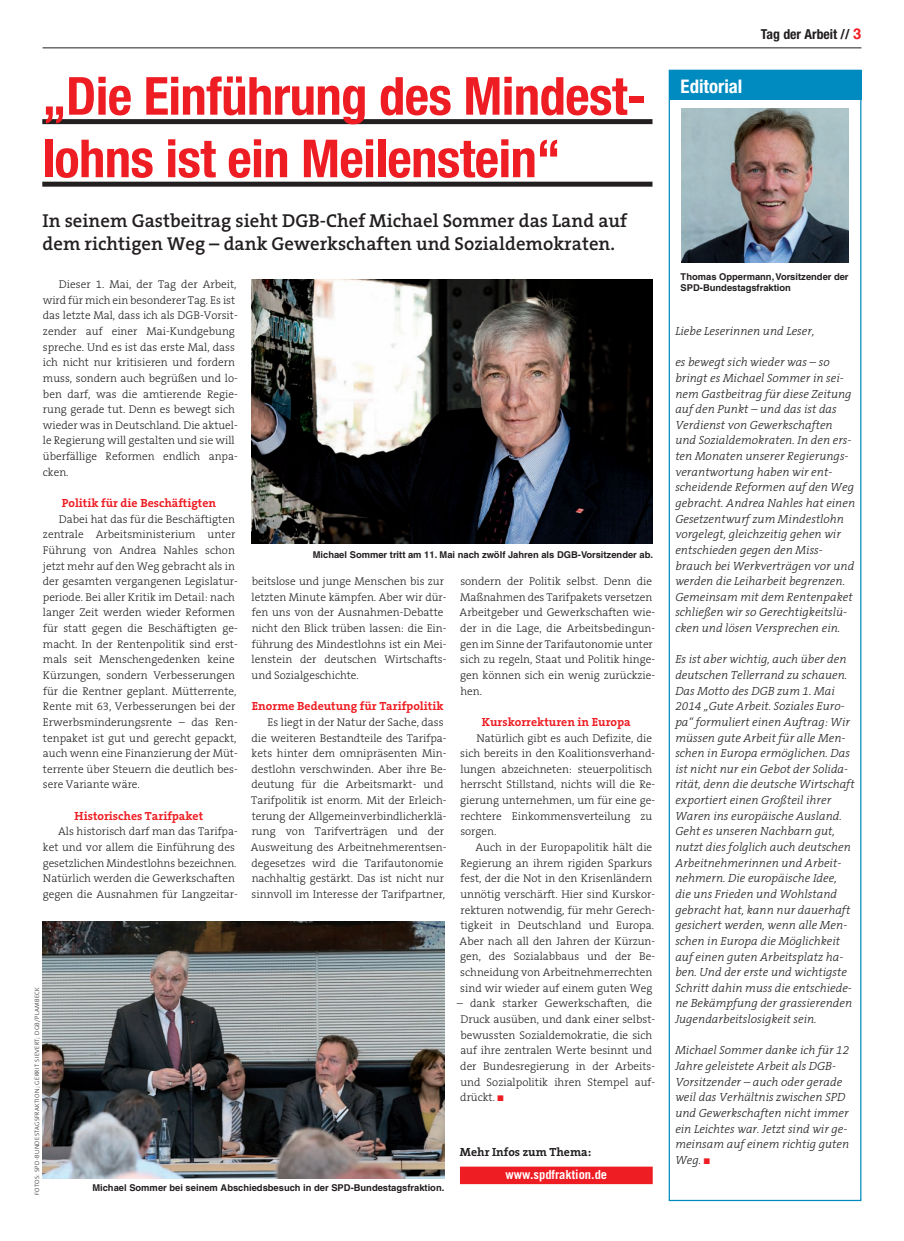
<style>
.page{position:relative;width:904px;height:1241px;background:#fff}
.page>*{position:absolute;margin:0;border:0;box-sizing:border-box;transform-origin:0 0}
.t1{font:700 condensed 52.5px/62.5px "Helvetica Neue LT";letter-spacing:-.01em;color:#ee1d23}
.t2{font:600 18.75px/22.5px "The Serif B6";color:#231f20}
.t3{font:700 condensed 18.75px "Helvetica Neue LT";color:#fff}
.t4{font:700 condensed 13.75px "Helvetica Neue LT";color:#231f20}
.t5{font:700 12.5px "Trade Gothic";color:#fff}
.t6{font:italic 300 11.88px/15.6px "The Serif B3";color:#231f20}
.t7{font:700 11.88px "The Serif B7";color:#ee1d23}
.t8{font:700 11.88px "The Serif B7";color:#231f20}
.t9{font:300 11.25px/15.6px "The Serif B3";color:#231f20}
.t10{font:700 9.38px/11.2px "Helvetica LT";color:#231f20}
.t11{font:300 6.25px "The Sans B3";letter-spacing:.05em;color:#231f20}
.s1{color:#ee1d23}
.s2{font-family:"Helvetica LT";font-stretch:normal;font-size:15px;color:#ee1d23}
</style>
<div class="page">
<hr style="left:43px;top:48px;width:818px;height:1px;background:#231f20">
<div style="left:668px;top:71px;width:193px;height:29px;background:#008bc0"></div>
<div style="left:668px;top:70px;width:193px;height:1130px;border:1px solid #008bc0"></div>
<img style="left:251px;top:280px;width:401px;height:263px">
<div style="left:42px;top:119px;width:610px;height:5px;background:#231f20"></div>
<div style="left:42px;top:182px;width:610px;height:5px;background:#231f20"></div>
<img style="left:681px;top:108px;width:167px;height:154px">
<img style="left:43px;top:921px;width:401px;height:256px">
<div style="left:460px;top:1166px;width:192px;height:17px;background:#ee1d23"></div>
<h1 class="t1" style="left:42px;top:64px;width:605px">„Die Einführung des Mindest&shy;lohns ist ein Meilenstein“</h1>
<h2 class="t2" style="left:43px;top:210px;width:586px">In seinem Gastbeitrag sieht DGB-Chef Michael Sommer das Land auf dem richtigen Weg – dank Gewerkschaften und Sozialdemokraten.</h2>
<p class="t9" style="left:43px;top:277px;width:196px;text-indent:16px">Dieser 1. Mai, der Tag der Arbeit, wird für mich ein besonderer Tag. Es ist das letzte Mal, dass ich als DGB-Vorsit&shy;zender auf einer Mai-Kundgebung spreche. Und es ist das erste Mal, dass ich nicht nur kritisieren und fordern muss, sondern auch begrüßen und lo&shy;ben darf, was die amtierende Regie&shy;rung gerade tut. Denn es bewegt sich wieder was in Deutschland. Die aktuel&shy;le Regierung will gestalten und sie will überfällige Reformen endlich anpa&shy;cken.</p>
<p class="t7" style="left:62px;top:496px;width:156px">Politik für die Beschäftigten</p>
<p class="t9" style="left:43px;top:511px;width:196px;text-indent:16px">Dabei hat das für die Beschäftigten zentrale Arbeitsministerium unter Führung von Andrea Nahles schon jetzt mehr auf den Weg gebracht als in der gesamten vergangenen Legislatur&shy;periode. Bei aller Kritik im Detail: nach langer Zeit werden wieder Reformen für statt gegen die Beschäftigten ge&shy;macht. In der Rentenpolitik sind erst&shy;mals seit Menschengedenken keine Kürzungen, sondern Verbesserungen für die Rentner geplant. Mütterrente, Rente mit 63, Verbesserungen bei der Erwerbsminderungsrente – das Ren&shy;tenpaket ist gut und gerecht gepackt, auch wenn eine Finanzierung der Müt&shy;terrente über Steuern die deutlich bes&shy;sere Variante wäre.</p>
<p class="t7" style="left:75px;top:809px;width:130px">Historisches Tarifpaket</p>
<p class="t9" style="left:43px;top:823px;width:197px;text-indent:15px">Als historisch darf man das Tarifpa&shy;ket und vor allem die Einführung des gesetzlichen Mindestlohns bezeichnen.<br>Natürlich werden die Gewerkschaften gegen die Ausnahmen für Langzeitar-</p>
<p class="t10" style="left:313px;top:549px;width:342px">Michael Sommer tritt am 11. Mai nach zwölf Jahren als DGB-Vorsitzender ab.</p>
<p class="t9" style="left:252px;top:573px;width:196px">beitslose und junge Menschen bis zur letzten Minute kämpfen. Aber wir dür&shy;fen uns von der Ausnahmen-Debatte nicht den Blick trüben lassen: die Ein&shy;führung des Mindestlohns ist ein Mei&shy;lenstein der deutschen Wirtschafts&shy;und Sozialgeschichte.</p>
<p class="t7" style="left:252px;top:699px;width:193px">Enorme Bedeutung für Tarifpolitik</p>
<p class="t9" style="left:251px;top:714px;width:197px;text-indent:17px">Es liegt in der Natur der Sache, dass die weiteren Bestandteile des Tarifpa&shy;kets hinter dem omnipräsenten Min&shy;destlohn verschwinden. Aber ihre Be&shy;deutung für die Arbeitsmarkt- und Tarifpolitik ist enorm. Mit der Erleich&shy;terung der Allgemeinverbindlicherklä&shy;rung von Tarifverträgen und der Ausweitung des Arbeitnehmerentsen&shy;degesetzes wird die Tarifautonomie nachhaltig gestärkt. Das ist nicht nur sinnvoll im Interesse der Tarifpartner,</p>
<p class="t9" style="left:459px;top:573px;width:197px">sondern der Politik selbst. Denn die Maßnahmen des Tarifpakets versetzen Arbeitgeber und Gewerkschaften wie&shy;der in die Lage, die Arbeitsbedingun&shy;gen im Sinne der Tarifautonomie unter sich zu regeln, Staat und Politik hinge&shy;gen können sich ein wenig zurückzie&shy;hen.</p>
<p class="t7" style="left:482px;top:715px;width:150px">Kurskorrekturen in Europa</p>
<p class="t9" style="left:460px;top:730px;width:197px;text-indent:16px">Natürlich gibt es auch Defizite, die sich bereits in den Koalitionsverhand&shy;lungen abzeichneten: steuerpolitisch herrscht Stillstand, nichts will die Re&shy;gierung unternehmen, um für eine ge&shy;rechtere Einkommensverteilung zu sorgen.</p>
<p class="t9" style="left:459px;top:839px;width:197px;text-indent:16px">Auch in der Europapolitik hält die Regierung an ihrem rigiden Sparkurs fest, der die Not in den Krisenländern unnötig verschärft. Hier sind Kurskor&shy;rekturen notwendig, für mehr Gerech&shy;tigkeit in Deutschland und Europa.<br>Aber nach all den Jahren der Kürzun&shy;gen, des Sozialabbaus und der Be&shy;schneidung von Arbeitnehmerrechten sind wir wieder auf einem guten Weg</p>
<p class="t9" style="left:460px;top:995px;width:196px;text-indent:-4px">– dank starker Gewerkschaften, die Druck ausüben, und dank einer selbst&shy;bewussten Sozialdemokratie, die sich auf ihre zentralen Werte besinnt und der Bundesregierung in der Arbeits&shy;und Sozialpolitik ihren Stempel auf&shy;drückt. <span class="s1">■</span></p>
<p class="t11" style="left:34px;top:1194px;width:209px;rotate:-90deg">Fotos: SPD-BUndestagsfraktion; Gerrit Sievert; DGB/Plambeck</p>
<p class="t8" style="left:460px;top:1144px;width:133px">Mehr Infos zum Thema:</p>
<p class="t5" style="left:505px;top:1166px;width:103px">www.spdfraktion.de</p>
<p class="t10" style="left:92px;top:1181px;width:353px">Michael Sommer bei seinem Abschiedsbesuch in der SPD-Bundestagsfraktion.</p>
<h2 class="t3" style="left:680px;top:75px;width:63px">Editorial</h2>
<p class="t4" style="left:761px;top:26px;width:102px">Tag der Arbeit // <span class="s2">3</span></p>
<p class="t10" style="left:680px;top:270px;width:169px">Thomas Oppermann, Vorsitzender der<br>SPD-Bundestagsfraktion</p>
<p class="t6" style="left:675px;top:323px;width:141px">Liebe Leserinnen und Leser,</p>
<p class="t6" style="left:675px;top:355px;width:181px">es bewegt sich wieder was – so bringt es Michael Sommer in sei&shy;nem Gastbeitrag für diese Zeitung auf den Punkt – und das ist das<br>Verdienst von Gewerkschaften und Sozialdemokraten. In den ers&shy;ten Monaten unserer Regierungs&shy;verantwortung haben wir ent&shy;scheidende Reformen auf den Weg gebracht. Andrea Nahles hat einen<br>Gesetzentwurf zum Mindestlohn vorgelegt, gleichzeitig gehen wir entschieden gegen den Miss&shy;brauch bei Werkverträgen vor und werden die Leiharbeit begrenzen.<br>Gemeinsam mit dem Rentenpaket schließen wir so Gerechtigkeitslü&shy;cken und lösen Versprechen ein.</p>
<p class="t6" style="left:675px;top:651px;width:181px">Es ist aber wichtig, auch über den deutschen Tellerrand zu schauen.<br>Das Motto des DGB zum 1. Mai<br>2014 „Gute Arbeit. Soziales Euro&shy;pa“ formuliert einen Auftrag: Wir müssen gute Arbeit für alle Men&shy;schen in Europa ermöglichen. Das ist nicht nur ein Gebot der Solida&shy;rität, denn die deutsche Wirtschaft exportiert einen Großteil ihrer<br>Waren ins europäische Ausland.<br>Geht es unseren Nachbarn gut, nutzt dies folglich auch deutschen<br>Arbeitnehmerinnen und Arbeit&shy;nehmern. Die europäische Idee, die uns Frieden und Wohlstand gebracht hat, kann nur dauerhaft gesichert werden, wenn alle Men&shy;schen in Europa die Möglichkeit auf einen guten Arbeitsplatz ha&shy;ben. Und der erste und wichtigste<br>Schritt dahin muss die entschiede&shy;ne Bekämpfung der grassierenden<br>Jugendarbeitslosigkeit sein.</p>
<p class="t6" style="left:675px;top:1042px;width:175px">Michael Sommer danke ich für 12<br>Jahre geleistete Arbeit als DGB-<br>Vorsitzender – auch oder gerade weil das Verhältnis zwischen SPD und Gewerkschaften nicht immer ein Leichtes war. Jetzt sind wir ge&shy;meinsam auf einem richtig guten<br>Weg. <span class="s1">■</span></p>
</div>
